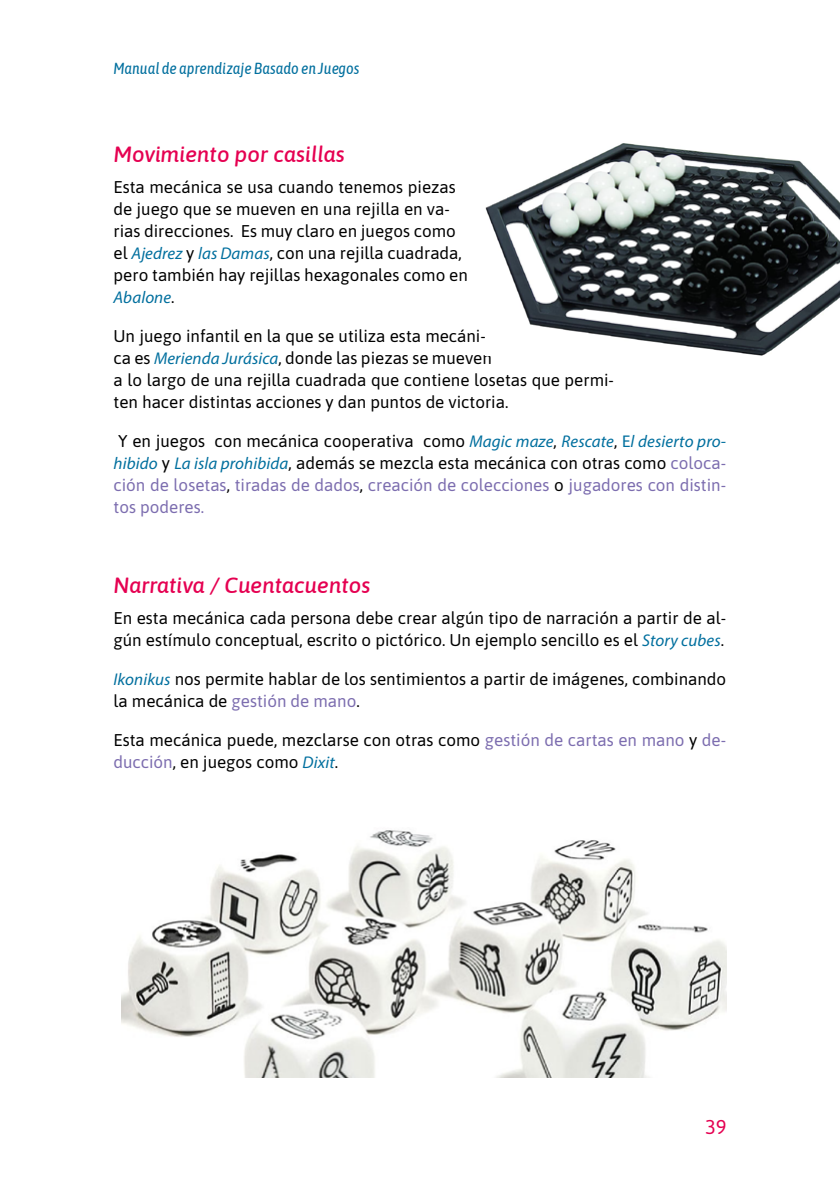
<style>
.page{position:relative;width:840px;height:1191px;background:#fff}
.page>*{position:absolute;margin:0;border:0;box-sizing:border-box;transform-origin:0 0}
.t1{font:italic 500 22px "Asap";color:#e50051}
.t2{font:20px "Asap";color:#e50051}
.t3{font:17px/22px "Asap";color:#000}
.t4{font:17px/22px "Asap";color:#7c6daf;text-align:justify}
.t5{font:italic 17px "Myriad Variable Concept";letter-spacing:.005em;color:#006f9e}
.t6{font:italic 16px "Asap Condensed";color:#006f9e}
.s1{font-family:"Myriad Variable Concept";font-style:italic;color:#006f9e}
.s2{font-family:"Asap";font-style:normal;color:#000}
.s3{color:#000}
.s4{font-family:"Myriad Variable Concept";color:#006f9e}
.s5{color:#7c6daf}
</style>
<div class="page">
<img style="left:485px;top:143px;width:354px;height:213px">
<img style="left:121px;top:830px;width:605px;height:247px">
<p class="t6" style="left:113px;top:57px;width:247px">Manual de aprendizaje Basado en Juegos</p>
<p class="t1" style="left:113px;top:139px;width:232px">Movimiento por casillas</p>
<p class="t3" style="left:113px;top:175px;width:356px">Esta mecánica se usa cuando tenemos piezas de juego que se mueven en una rejilla en va&shy;rias direcciones. Es muy claro en juegos como el <span class="s1">Ajedrez</span> y <span class="s1">las Damas</span>, con una rejilla cuadrada, pero también hay rejillas hexagonales como en</p>
<p class="t5" style="left:113px;top:287px;width:63px">Abalone<span class="s2">.</span></p>
<p class="t3" style="left:113px;top:324px;width:502px">Un juego infantil en la que se utiliza esta mecáni-<br>ca es <span class="s1">Merienda Jurásica</span>, donde las piezas se mueven<br>a lo largo de una rejilla cuadrada que contiene losetas que permi&shy;ten hacer distintas acciones y dan puntos de victoria.</p>
<p class="t4" style="left:113px;top:429px;width:614px"><span class="s3">Y en juegos con mecánica cooperativa como</span> <span class="s1">Magic maze</span><span class="s3">,</span> <span class="s1">Rescate</span><span class="s3">,</span> <span class="s4">E</span><span class="s1">l desierto pro&shy;hibido</span> <span class="s3">y</span> <span class="s1">La isla prohibida</span><span class="s3">, además se mezcla esta mecánica con otras como</span> coloca&shy;ción de losetas<span class="s3">,</span> tiradas de dados<span class="s3">,</span> creación de colecciones <span class="s3">o</span> jugadores con distin&shy;tos poderes.</p>
<p class="t1" style="left:113px;top:570px;width:258px">Narrativa / Cuentacuentos</p>
<p class="t3" style="left:113px;top:606px;width:614px">En esta mecánica cada persona debe crear algún tipo de narración a partir de al&shy;gún estímulo conceptual, escrito o pictórico. Un ejemplo sencillo es el <span class="s1">Story cubes</span>.</p>
<p class="t3" style="left:113px;top:667px;width:614px"><span class="s1">Ikonikus</span> nos permite hablar de los sentimientos a partir de imágenes, combinando la mecánica de <span class="s5">gestión de mano</span>.</p>
<p class="t3" style="left:113px;top:728px;width:613px">Esta mecánica puede, mezclarse con otras como <span class="s5">gestión de cartas en mano</span> y <span class="s5">de&shy;ducción</span>, en juegos como <span class="s1">Dixit</span>.</p>
<p class="t2" style="left:704px;top:1113px;width:23px">39</p>
</div>
